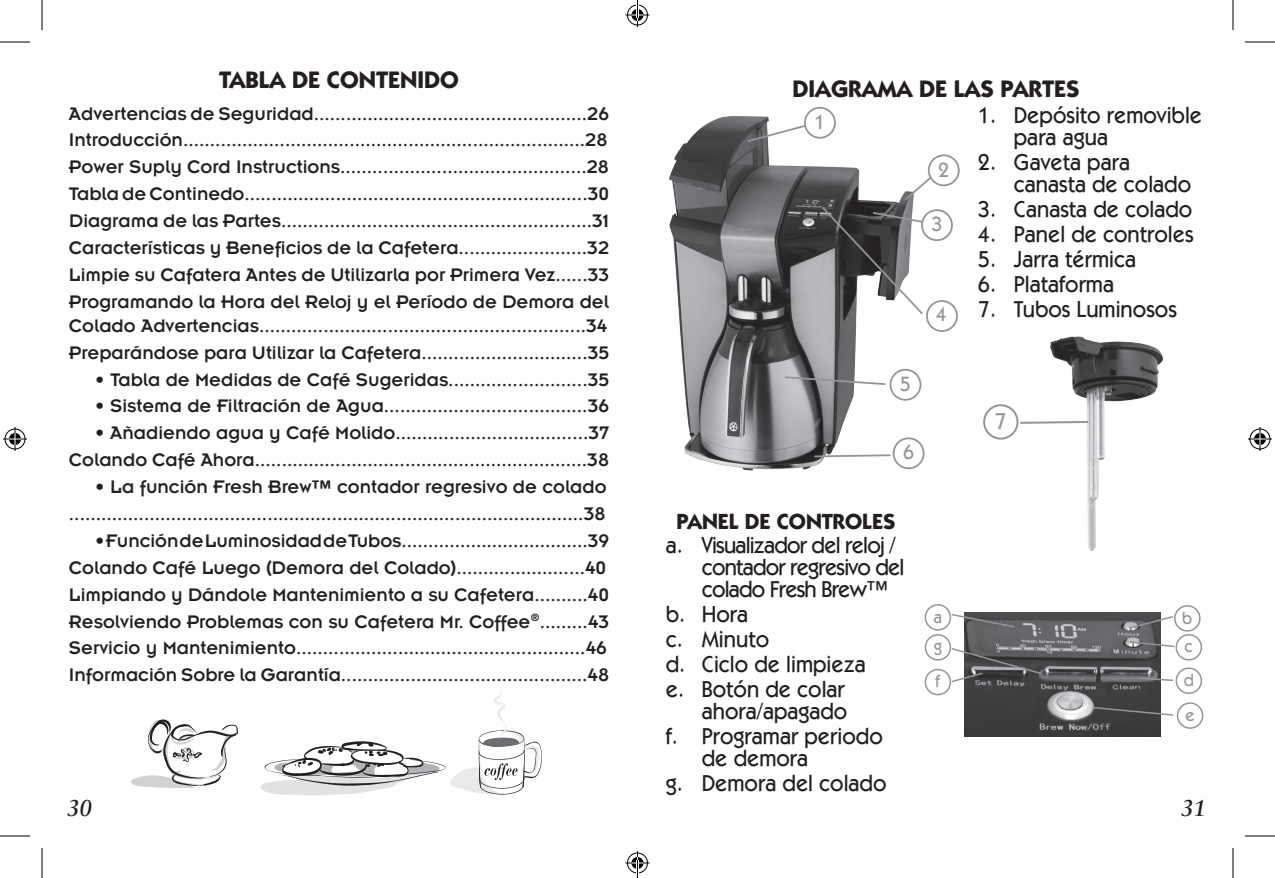
<style>
.page{position:relative;width:1275px;height:878px;background:#fff}
.page>*{position:absolute;margin:0;border:0;box-sizing:border-box;transform-origin:0 0}
.Heading{font:700 24px "Itc Kabel";color:#231f20}
.bullet_copy{font:500 23.2px/22px "Itc Kabel";color:#231f20;scale:.95 1}
.bullet_copy-2{font:500 23.2px/22px "Itc Kabel";letter-spacing:-.035em;color:#231f20;scale:.95 1}
.body_copy{font:italic 700 23.2px "Sabon";color:#231f20;scale:.95 1}
.bullet_copy-3{font:500 23.2px "Itc Kabel";color:#939598;scale:.95 1}
.Sub_head{font:700 22px "Itc Kabel";color:#231f20}
.bullet_copy-4{font:500 20.8px "Itc Kabel";color:#939598;scale:.95 1}
.Item_list{font:20px/24px "Insignia";color:#231f20}
.bullet_copy-5{font:500 17.4px "Itc Kabel";color:#939598;scale:.95 1}
</style>
<div class="page">
<svg style="left:131px;top:719px;width:107px;height:69px"></svg>
<svg style="left:260px;top:691px;width:282px;height:104px"></svg>
<img style="left:964px;top:612px;width:196px;height:124px">
<svg style="left:950px;top:647px;width:93px;height:36px;background:#6e6e70"></svg>
<svg style="left:950px;top:613px;width:66px;height:15px"></svg>
<svg style="left:1127px;top:615px;width:46px;height:15px"></svg>
<svg style="left:1128px;top:640px;width:47px;height:8px"></svg>
<svg style="left:1138px;top:676px;width:35px;height:6px"></svg>
<svg style="left:1090px;top:706px;width:83px;height:10px"></svg>
<div style="left:924px;top:604px;width:27px;height:26px;border:2px solid #939598;border-radius:50%"></div>
<div style="left:1174px;top:605px;width:26px;height:26px;border:2px solid #939598;border-radius:50%"></div>
<div style="left:1175px;top:634px;width:27px;height:26px;border:2px solid #939598;border-radius:50%"></div>
<div style="left:1175px;top:667px;width:27px;height:27px;border:2px solid #939598;border-radius:50%"></div>
<div style="left:1176px;top:702px;width:27px;height:27px;border:2px solid #939598;border-radius:50%"></div>
<div style="left:924px;top:669px;width:27px;height:26px;border:2px solid #939598;border-radius:50%"></div>
<div style="left:924px;top:634px;width:27px;height:26px;border:2px solid #939598;border-radius:50%"></div>
<img style="left:1050px;top:336px;width:113px;height:215px">
<div style="left:983px;top:404px;width:35px;height:35px;border:2px solid #939598;border-radius:50%"></div>
<svg style="left:1018px;top:420px;width:72px;height:5px"></svg>
<img style="left:669px;top:108px;width:247px;height:363px">
<svg style="left:783px;top:375px;width:104px;height:11px"></svg>
<svg style="left:812px;top:453px;width:80px;height:5px"></svg>
<svg style="left:820px;top:175px;width:113px;height:141px"></svg>
<svg style="left:745px;top:124px;width:62px;height:19px"></svg>
<div style="left:892px;top:437px;width:32px;height:32px;border:2px solid #939598;border-radius:50%"></div>
<div style="left:921px;top:209px;width:32px;height:32px;border:2px solid #939598;border-radius:50%"></div>
<div style="left:889px;top:369px;width:32px;height:32px;border:2px solid #939598;border-radius:50%"></div>
<div style="left:928px;top:154px;width:31px;height:32px;border:2px solid #939598;border-radius:50%"></div>
<div style="left:804px;top:107px;width:32px;height:32px;border:2px solid #939598;border-radius:50%"></div>
<div style="left:926px;top:300px;width:32px;height:32px;border:2px solid #939598;border-radius:50%"></div>
<hr style="left:0;top:42px;width:30px;height:1px;background:#000">
<hr style="left:1245px;top:42px;width:30px;height:1px;background:#000">
<hr style="left:0;top:835px;width:30px;height:1px;background:#000">
<hr style="left:1245px;top:835px;width:30px;height:1px;background:#000">
<hr style="left:42px;top:0;width:1px;height:30px;background:#000">
<hr style="left:42px;top:848px;width:1px;height:30px;background:#000">
<hr style="left:1232px;top:0;width:1px;height:30px;background:#000">
<hr style="left:1232px;top:848px;width:1px;height:30px;background:#000">
<svg style="left:3px;top:427px;width:24px;height:24px"></svg>
<svg style="left:1248px;top:427px;width:24px;height:24px"></svg>
<svg style="left:625px;top:0;width:24px;height:27px"></svg>
<svg style="left:625px;top:851px;width:24px;height:27px"></svg>
<p class="Heading" style="left:219px;top:66px;width:241px">TABLA DE CONTENIDO</p>
<p class="Item_list" style="left:69px;top:101px;width:541px">Advertencias de Seguridad...................................................26</p>
<p class="Item_list" style="left:69px;top:128px;width:540px">Introducción...........................................................................28</p>
<p class="Item_list" style="left:69px;top:155px;width:541px">Power Suply Cord Instructions..............................................28</p>
<p class="Item_list" style="left:69px;top:182px;width:542px">Tabla de Continedo................................................................30</p>
<p class="Item_list" style="left:69px;top:209px;width:542px">Diagrama de las Partes..........................................................31</p>
<p class="Item_list" style="left:69px;top:236px;width:542px">Características y Beneficios de la Cafetera........................32</p>
<p class="Item_list" style="left:69px;top:263px;width:542px">Limpie su Cafatera Antes de Utilizarla por Primera Vez......33</p>
<p class="Item_list" style="left:69px;top:289px;width:541px">Programando la Hora del Reloj y el Período de Demora del<br>Colado Advertencias.............................................................34</p>
<p class="Item_list" style="left:69px;top:340px;width:541px">Preparándose para Utilizar la Cafetera...............................35</p>
<p class="Item_list" style="left:95px;top:367px;width:516px">• Tabla de Medidas de Café Sugeridas..........................35</p>
<p class="Item_list" style="left:95px;top:394px;width:516px">• Sistema de Filtración de Agua......................................36</p>
<p class="Item_list" style="left:95px;top:421px;width:516px">• Añadiendo agua y Café Molido....................................37</p>
<p class="Item_list" style="left:69px;top:448px;width:542px">Colando Café Ahora..............................................................38</p>
<p class="Item_list" style="left:95px;top:475px;width:513px">• La función Fresh Brew™ contador regresivo de colado</p>
<p class="Item_list" style="left:69px;top:502px;width:538px">................................................................................................38</p>
<p class="Item_list" style="left:95px;top:528px;width:516px">•FuncióndeLuminosidaddeTubos...................................39</p>
<p class="Item_list" style="left:69px;top:555px;width:539px">Colando Café Luego (Demora del Colado)........................40</p>
<p class="Item_list" style="left:69px;top:582px;width:541px">Limpiando y Dándole Mantenimiento a su Cafetera..........40</p>
<p class="Item_list" style="left:69px;top:609px;width:542px">Resolviendo Problemas con su Cafetera Mr. Coffee<sup>®</sup>.........43</p>
<p class="Item_list" style="left:69px;top:636px;width:539px">Servicio y Mantenimiento......................................................46</p>
<p class="Item_list" style="left:69px;top:663px;width:541px">Información Sobre la Garantía..............................................48</p>
<p class="Heading" style="left:792px;top:74px;width:288px">DIAGRAMA DE LAS PARTES</p>
<p class="bullet_copy-4" style="left:814px;top:110px;width:13px">1</p>
<p class="bullet_copy-4" style="left:938px;top:157px;width:13px">2</p>
<p class="bullet_copy-4" style="left:931px;top:212px;width:13px">3</p>
<p class="bullet_copy-4" style="left:936px;top:301px;width:13px">4</p>
<p class="bullet_copy" style="left:1014px;top:104px;width:200px;text-indent:-36px">1. Depósito removible para agua</p>
<p class="bullet_copy" style="left:1014px;top:151px;width:188px;text-indent:-36px">2. Gaveta para canasta de colado</p>
<p class="bullet_copy" style="left:978px;top:198px;width:227px">3. Canasta de colado</p>
<p class="bullet_copy" style="left:978px;top:223px;width:229px">4. Panel de controles</p>
<p class="bullet_copy" style="left:978px;top:248px;width:168px">5. Jarra térmica</p>
<p class="bullet_copy" style="left:978px;top:273px;width:145px">6. Plataforma</p>
<p class="bullet_copy" style="left:978px;top:298px;width:211px">7. Tubos Luminosos</p>
<p class="bullet_copy-4" style="left:900px;top:371px;width:13px">5</p>
<p class="bullet_copy-4" style="left:903px;top:440px;width:13px">6</p>
<p class="bullet_copy-3" style="left:994px;top:407px;width:14px">7</p>
<p class="Sub_head" style="left:676px;top:507px;width:220px">PANEL DE CONTROLES</p>
<p class="bullet_copy-2" style="left:702px;top:534px;width:215px;text-indent:-36px">a. Visualizador del reloj / contador regresivo del colado Fresh Brew™</p>
<p class="bullet_copy" style="left:666px;top:603px;width:88px">b. Hora</p>
<p class="bullet_copy" style="left:666px;top:628px;width:110px">c. Minuto</p>
<p class="bullet_copy" style="left:666px;top:653px;width:212px">d. Ciclo de limpieza</p>
<p class="bullet_copy" style="left:666px;top:678px;width:192px;text-align:right">e. Botón de colar ahora/apagado</p>
<p class="bullet_copy" style="left:702px;top:725px;width:192px;text-indent:-36px">f. Programar periodo de demora</p>
<p class="bullet_copy" style="left:666px;top:772px;width:234px">g. Demora del colado</p>
<p class="bullet_copy-5" style="left:933px;top:606px;width:10px">a</p>
<p class="bullet_copy-5" style="left:1182px;top:607px;width:12px">b</p>
<p class="bullet_copy-5" style="left:1184px;top:636px;width:10px">c</p>
<p class="bullet_copy-5" style="left:1183px;top:669px;width:12px">d</p>
<p class="bullet_copy-5" style="left:1185px;top:704px;width:11px">e</p>
<p class="bullet_copy-5" style="left:933px;top:636px;width:10px">g</p>
<p class="bullet_copy-5" style="left:935px;top:671px;width:6px">f</p>
<p class="body_copy" style="left:67px;top:793px;width:27px">30</p>
<p class="body_copy" style="left:1181px;top:793px;width:27px">31</p>
</div>
